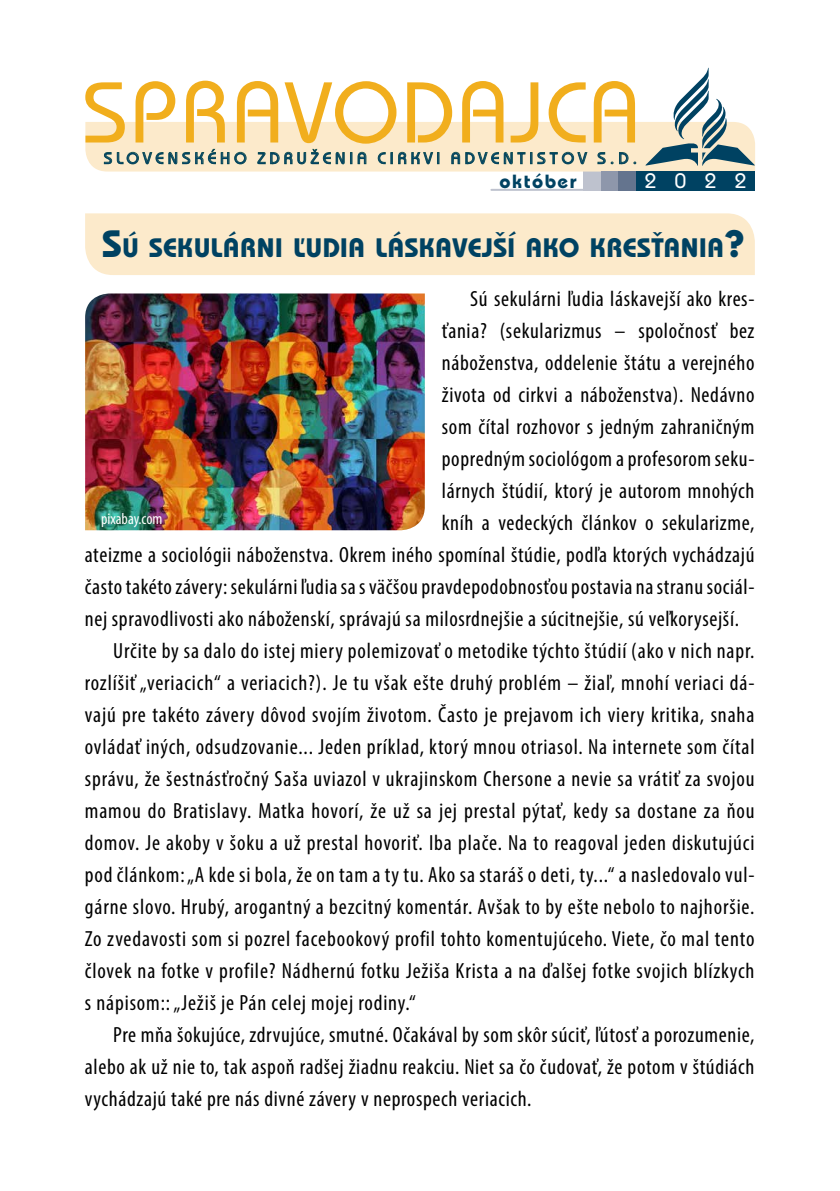
<style>
.page{position:relative;width:840px;height:1191px;background:#fff}
.page>*{position:absolute;margin:0;border:0;box-sizing:border-box;transform-origin:0 0}
.t1{font:500 90.4px "Bauhaus Itc TEE";letter-spacing:.005em;color:#f1ae1d}
.t2{font:700 28px "Bauhaus Itc TEE";color:#004262}
.t3{font:condensed 22px "Myriad Pro";letter-spacing:.03em;color:#000}
.t4{font:500 22px "Bauhaus Itc TEE";color:#fff}
.t5{font:700 20px "Bauhaus Itc TEE";letter-spacing:.075em;color:#004262}
.t6{font:16px "ITC Bauhaus Md AT";letter-spacing:.26em;color:#004262}
.t7{font:condensed 16px "Myriad Pro";color:#fff}
.s1{font-size:40px}
</style>
<div class="page">
<div style="left:85px;top:213px;width:669px;height:62px;background:#fceacb"></div>
<div style="left:582px;top:171px;width:18px;height:20px;background:#bec2ce"></div>
<hr style="left:491px;top:189px;width:93px;height:2px;background:#bec2ce">
<div style="left:600px;top:171px;width:18px;height:20px;background:#8e97ab"></div>
<div style="left:618px;top:171px;width:136px;height:20px;background:#004262"></div>
<div style="left:618px;top:171px;width:17px;height:20px;background:#64748e"></div>
<svg style="left:85px;top:68px;width:669px;height:103px"></svg>
<img style="left:85px;top:293px;width:339px;height:237px">
<h1 class="t1" style="left:82px;top:59px;width:560px">SPRAVODAJCA</h1>
<p class="t5" style="left:499px;top:169px;width:78px">október</p>
<p class="t6" style="left:104px;top:149px;width:534px">SLOVENSKÉHO ZDRUŽENIA CIRKVI ADVENTISTOV S.D.</p>
<p class="t4" style="left:644px;top:168px;width:104px">2022</p>
<p class="t2" style="left:102px;top:230px;width:644px"><span class="s1">S</span>Ú SEKULÁRNI ĽUDIA LÁSKAVEJŠÍ AKO KRESŤANIA<span class="s1">?</span></p>
<p class="t3" style="left:470px;top:285px;width:285px">Sú sekulárni ľudia láskavejší ako kres-</p>
<p class="t3" style="left:441px;top:317px;width:314px">ťania? (sekularizmus – spoločnosť bez</p>
<p class="t3" style="left:441px;top:349px;width:314px">náboženstva, oddelenie štátu a verejného</p>
<p class="t3" style="left:441px;top:381px;width:314px">života od cirkvi a náboženstva). Nedávno</p>
<p class="t3" style="left:441px;top:413px;width:314px">som čítal rozhovor s jedným zahraničným</p>
<p class="t3" style="left:441px;top:445px;width:314px">popredným sociológom a profesorom seku-</p>
<p class="t3" style="left:441px;top:477px;width:314px">lárnych štúdií, ktorý je autorom mnohých</p>
<p class="t3" style="left:441px;top:509px;width:314px">kníh a vedeckých článkov o sekularizme,</p>
<p class="t3" style="left:85px;top:541px;width:670px">ateizme a sociológii náboženstva. Okrem iného spomínal štúdie, podľa ktorých vychádzajú</p>
<p class="t3" style="left:85px;top:573px;width:670px">často takéto závery: sekulárni ľudia sa s väčšou pravdepodobnosťou postavia na stranu sociál-</p>
<p class="t3" style="left:85px;top:605px;width:655px">nej spravodlivosti ako náboženskí, správajú sa milosrdnejšie a súcitnejšie, sú veľkorysejší.</p>
<p class="t3" style="left:113px;top:637px;width:642px">Určite by sa dalo do istej miery polemizovať o metodike týchto štúdií (ako v nich napr.</p>
<p class="t3" style="left:85px;top:669px;width:671px">rozlíšiť „veriacich“ a veriacich?). Je tu však ešte druhý problém – žiaľ, mnohí veriaci dá-</p>
<p class="t3" style="left:85px;top:701px;width:670px">vajú pre takéto závery dôvod svojím životom. Často je prejavom ich viery kritika, snaha</p>
<p class="t3" style="left:85px;top:733px;width:671px">ovládať iných, odsudzovanie... Jeden príklad, ktorý mnou otriasol. Na internete som čítal</p>
<p class="t3" style="left:85px;top:765px;width:671px">správu, že šestnásťročný Saša uviazol v ukrajinskom Chersone a nevie sa vrátiť za svojou</p>
<p class="t3" style="left:85px;top:797px;width:671px">mamou do Bratislavy. Matka hovorí, že už sa jej prestal pýtať, kedy sa dostane za ňou</p>
<p class="t3" style="left:85px;top:829px;width:670px">domov. Je akoby v šoku a už prestal hovoriť. Iba plače. Na to reagoval jeden diskutujúci</p>
<p class="t3" style="left:85px;top:861px;width:671px">pod článkom: „A kde si bola, že on tam a ty tu. Ako sa staráš o deti, ty...“ a nasledovalo vul-</p>
<p class="t3" style="left:85px;top:893px;width:670px">gárne slovo. Hrubý, arogantný a bezcitný komentár. Avšak to by ešte nebolo to najhoršie.</p>
<p class="t3" style="left:85px;top:925px;width:670px">Zo zvedavosti som si pozrel facebookový profil tohto komentujúceho. Viete, čo mal tento</p>
<p class="t3" style="left:85px;top:957px;width:671px">človek na fotke v profile? Nádhernú fotku Ježiša Krista a na ďalšej fotke svojich blízkych</p>
<p class="t3" style="left:85px;top:989px;width:332px">s nápisom:: „Ježiš je Pán celej mojej rodiny.“</p>
<p class="t3" style="left:113px;top:1021px;width:642px">Pre mňa šokujúce, zdrvujúce, smutné. Očakával by som skôr súciť, ľútosť a porozumenie,</p>
<p class="t3" style="left:85px;top:1053px;width:670px">alebo ak už nie to, tak aspoň radšej žiadnu reakciu. Niet sa čo čudovať, že potom v štúdiách</p>
<p class="t3" style="left:85px;top:1085px;width:448px">vychádzajú také pre nás divné závery v neprospech veriacich.</p>
<p class="t7" style="left:101px;top:509px;width:63px">pixabay.com</p>
</div>
